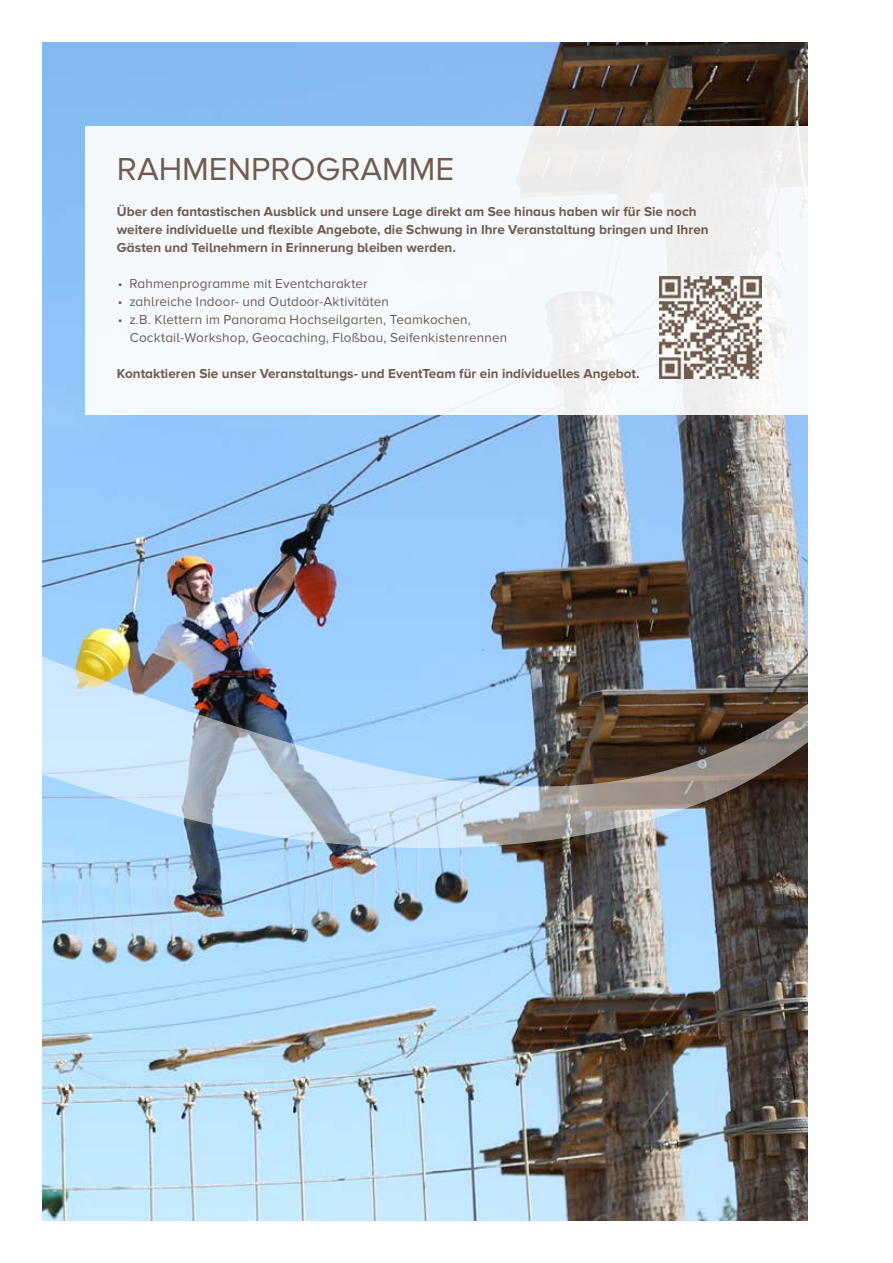
<style>
.page{position:relative;width:893px;height:1263px;background:#fff}
.page>*{position:absolute;margin:0;border:0;box-sizing:border-box;transform-origin:0 0}
.t1{font:33px "Proxima Nova A";color:#705c4f}
.t2{font:700 13.5px/18px "Proxima Nova A";color:#705c4f}
.t3{font:13.5px/18px "Proxima Nova A";letter-spacing:.01em;color:#705c4f}
</style>
<div class="page">
<img style="left:43px;top:43px;width:765px;height:1177px">
<div style="left:85px;top:126px;width:723px;height:288px;background:linear-gradient(to right,#f7fcff,#f1f1f2)"></div>
<img style="left:659px;top:276px;width:102px;height:102px">
<img style="left:42px;top:425px;width:766px;height:441px">
<h1 class="t1" style="left:117px;top:150px;width:339px">RAHMENPROGRAMME</h1>
<p class="t2" style="left:117px;top:203px;width:593px">Über den fantastischen Ausblick und unsere Lage direkt am See hinaus haben wir für Sie noch weitere individuelle und flexible Angebote, die Schwung in Ihre Veranstaltung bringen und Ihren<br>Gästen und Teilnehmern in Erinnerung bleiben werden.</p>
<p class="t3" style="left:118px;top:275px;width:251px">• Rahmenprogramme mit Eventcharakter</p>
<p class="t3" style="left:118px;top:293px;width:273px">• zahlreiche Indoor- und Outdoor-Aktivitäten</p>
<p class="t3" style="left:130px;top:311px;width:379px;text-indent:-12px">• z.B. Klettern im Panorama Hochseilgarten, Teamkochen,<br>Cocktail-Workshop, Geocaching, Floßbau, Seifenkistenrennen</p>
<p class="t2" style="left:117px;top:365px;width:524px">Kontaktieren Sie unser Veranstaltungs- und EventTeam für ein individuelles Angebot.</p>
</div>
